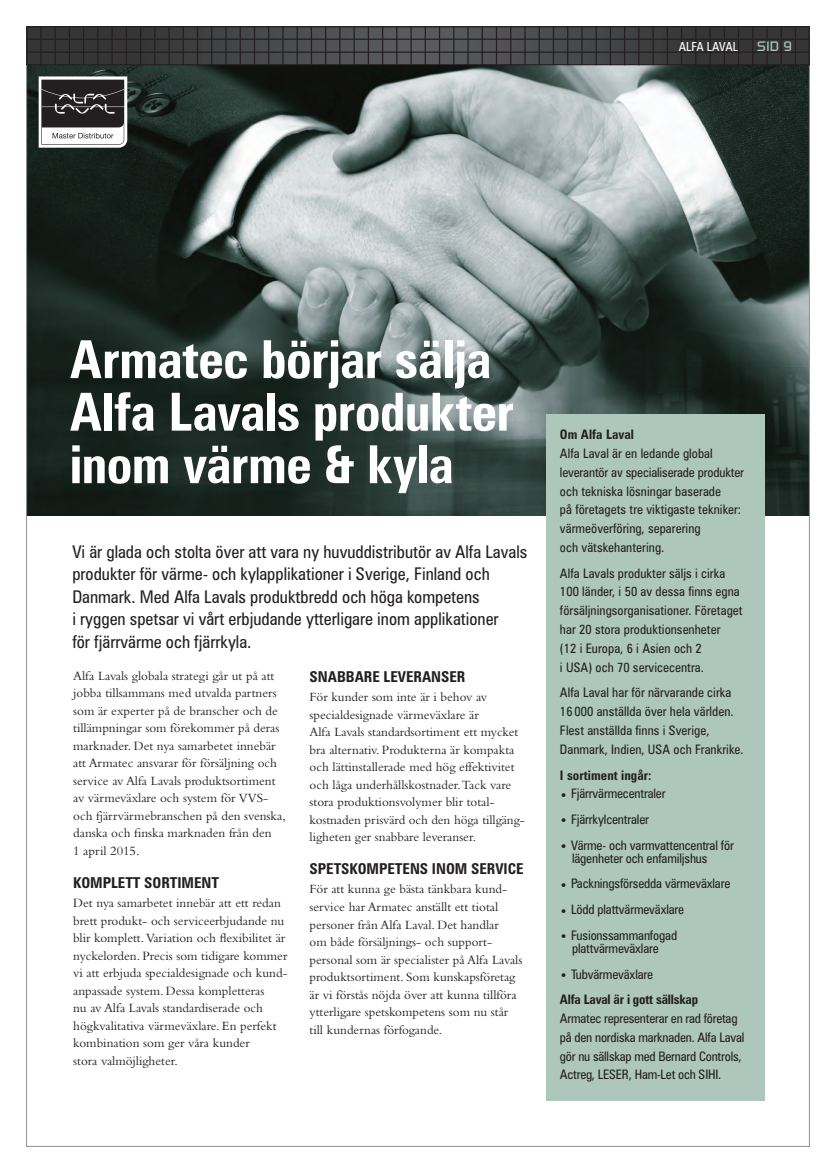
<style>
.page{position:relative;width:836px;height:1173px;background:#fff}
.page>*{position:absolute;margin:0;border:0;box-sizing:border-box;transform-origin:0 0}
.t1{font:700 condensed 52.5px/52.5px "Zurich BT";letter-spacing:-.01em;color:#fff}
.t2{font:condensed 17.5px/22.5px "Zurich BT";color:#231f20}
.t3{font:700 condensed 15px "Zurich BT";color:#231f20}
.t4{font:13.5px "Russell Square";color:#adc7bc}
.t5{font:13.12px/17.5px "Bembo";color:#231f20}
.t6{font:condensed 13.12px/18.8px "Zurich BT";letter-spacing:.005em;color:#231f20}
.t7{font:condensed 13.12px/18.8px "Zurich BT";letter-spacing:-.015em;color:#231f20}
.t8{font:700 condensed 13.12px "Zurich BT";letter-spacing:.005em;color:#231f20}
.t9{font:700 condensed 13.12px "Zurich BT";letter-spacing:-.015em;color:#231f20}
.t10{font:condensed 12.5px "Zurich BT";color:#fff}
</style>
<div class="page">
<img style="left:28px;top:65px;width:779px;height:450px">
<div style="left:546px;top:414px;width:218px;height:686px;background:#adc7bc"></div>
<svg style="left:39px;top:76px;width:88px;height:72px"></svg>
<svg style="left:26px;top:26px;width:783px;height:39px;background:#404041"></svg>
<hr style="left:40px;top:26px;width:2px;height:39px;background:#231f20">
<hr style="left:97px;top:26px;width:1px;height:39px;background:#231f20">
<hr style="left:69px;top:26px;width:1px;height:39px;background:#231f20">
<hr style="left:126px;top:26px;width:1px;height:39px;background:#231f20">
<hr style="left:183px;top:26px;width:1px;height:39px;background:#231f20">
<hr style="left:154px;top:26px;width:1px;height:39px;background:#231f20">
<hr style="left:211px;top:26px;width:1px;height:39px;background:#231f20">
<hr style="left:268px;top:26px;width:1px;height:39px;background:#231f20">
<hr style="left:239px;top:26px;width:2px;height:39px;background:#231f20">
<hr style="left:296px;top:26px;width:2px;height:39px;background:#231f20">
<hr style="left:368px;top:26px;width:1px;height:39px;background:#231f20">
<hr style="left:325px;top:26px;width:1px;height:39px;background:#231f20">
<hr style="left:396px;top:26px;width:1px;height:39px;background:#231f20">
<hr style="left:453px;top:26px;width:1px;height:39px;background:#231f20">
<hr style="left:424px;top:26px;width:2px;height:39px;background:#231f20">
<hr style="left:481px;top:26px;width:2px;height:39px;background:#231f20">
<hr style="left:538px;top:26px;width:2px;height:39px;background:#231f20">
<hr style="left:510px;top:26px;width:1px;height:39px;background:#231f20">
<hr style="left:567px;top:26px;width:1px;height:39px;background:#231f20">
<hr style="left:624px;top:26px;width:1px;height:39px;background:#231f20">
<hr style="left:595px;top:26px;width:1px;height:39px;background:#231f20">
<hr style="left:652px;top:26px;width:1px;height:39px;background:#231f20">
<hr style="left:709px;top:26px;width:1px;height:39px;background:#231f20">
<hr style="left:681px;top:26px;width:1px;height:39px;background:#231f20">
<hr style="left:738px;top:26px;width:1px;height:39px;background:#231f20">
<hr style="left:766px;top:26px;width:1px;height:39px;background:#231f20">
<hr style="left:780px;top:26px;width:1px;height:39px;background:#231f20">
<hr style="left:794px;top:26px;width:2px;height:39px;background:#231f20">
<hr style="left:54px;top:26px;width:2px;height:39px;background:#231f20">
<hr style="left:111px;top:26px;width:2px;height:39px;background:#231f20">
<hr style="left:83px;top:26px;width:1px;height:39px;background:#231f20">
<hr style="left:140px;top:26px;width:1px;height:39px;background:#231f20">
<hr style="left:197px;top:26px;width:1px;height:39px;background:#231f20">
<hr style="left:168px;top:26px;width:2px;height:39px;background:#231f20">
<hr style="left:225px;top:26px;width:2px;height:39px;background:#231f20">
<hr style="left:282px;top:26px;width:1px;height:39px;background:#231f20">
<hr style="left:254px;top:26px;width:1px;height:39px;background:#231f20">
<hr style="left:311px;top:26px;width:1px;height:39px;background:#231f20">
<hr style="left:382px;top:26px;width:1px;height:39px;background:#231f20">
<hr style="left:339px;top:26px;width:1px;height:39px;background:#231f20">
<hr style="left:353px;top:26px;width:2px;height:39px;background:#231f20">
<hr style="left:410px;top:26px;width:2px;height:39px;background:#231f20">
<hr style="left:467px;top:26px;width:1px;height:39px;background:#231f20">
<hr style="left:439px;top:26px;width:1px;height:39px;background:#231f20">
<hr style="left:496px;top:26px;width:1px;height:39px;background:#231f20">
<hr style="left:553px;top:26px;width:1px;height:39px;background:#231f20">
<hr style="left:524px;top:26px;width:1px;height:39px;background:#231f20">
<hr style="left:581px;top:26px;width:1px;height:39px;background:#231f20">
<hr style="left:638px;top:26px;width:1px;height:39px;background:#231f20">
<hr style="left:609px;top:26px;width:2px;height:39px;background:#231f20">
<hr style="left:666px;top:26px;width:2px;height:39px;background:#231f20">
<hr style="left:723px;top:26px;width:2px;height:39px;background:#231f20">
<hr style="left:695px;top:26px;width:1px;height:39px;background:#231f20">
<hr style="left:752px;top:26px;width:1px;height:39px;background:#231f20">
<hr style="left:27px;top:51px;width:782px;height:2px;background:#231f20">
<hr style="left:27px;top:39px;width:782px;height:1px;background:#231f20">
<p class="t10" style="left:678px;top:39px;width:61px">ALFA LAVAL</p>
<p class="t4" style="left:757px;top:38px;width:37px">SID 9</p>
<h1 class="t1" style="left:70px;top:332px;width:445px">Armatec börjar sälja<br>Alfa Lavals produkter inom värme &amp; kyla</h1>
<p class="t2" style="left:72px;top:540px;width:456px">Vi är glada och stolta över att vara ny huvuddistributör av Alfa Lavals produkter för värme- och kylapplikationer i Sverige, Finland och Danmark. Med Alfa Lavals produktbredd och höga kompetens<br>i ryggen spetsar vi vårt erbjudande ytterligare inom applikationer<br>för fjärrvärme och fjärrkyla.</p>
<p class="t5" style="left:73px;top:666px;width:214px">Alfa Lavals globala strategi går ut på att jobba tillsammans med utvalda partners som är experter på de branscher och de tillämpningar som förekommer på deras marknader. Det nya samarbetet innebär att Armatec ansvarar för försäljning och service av Alfa Lavals produktsortiment av värmeväxlare och system för VVS&shy;och fjärrvärmebranschen på den svenska, danska och finska marknaden från den<br>1 april 2015.</p>
<p class="t3" style="left:73px;top:873px;width:147px">KOMPLETT SORTIMENT</p>
<p class="t5" style="left:73px;top:893px;width:216px">Det nya samarbetet innebär att ett redan brett produkt- och serviceerbjudande nu blir komplett. Variation och flexibilitet är nyckelorden. Precis som tidigare kommer vi att erbjuda specialdesignade och kund&shy;anpassade system. Dessa kompletteras<br>nu av Alfa Lavals standardiserade och högkvalitativa värmeväxlare. En perfekt kombination som ger våra kunder<br>stora valmöjligheter.</p>
<p class="t3" style="left:309px;top:667px;width:157px">SNABBARE LEVERANSER</p>
<p class="t5" style="left:309px;top:688px;width:217px">För kunder som inte är i behov av specialdesignade värmeväxlare är<br>Alfa Lavals standardsortiment ett mycket bra alternativ. Produkterna är kompakta och lättinstallerade med hög effektivitet och låga underhållskostnader.Tack vare stora produktionsvolymer blir total&shy;kostnaden prisvärd och den höga tillgäng&shy;ligheten ger snabbare leveranser.</p>
<p class="t3" style="left:309px;top:859px;width:215px">SPETSKOMPETENS INOM SERVICE</p>
<p class="t5" style="left:309px;top:880px;width:214px">För att kunna ge bästa tänkbara kund&shy;service har Armatec anställt ett tiotal personer från Alfa Laval. Det handlar<br>om både försäljnings- och support&shy;personal som är specialister på Alfa Lavals produktsortiment. Som kunskapsföretag är vi förstås nöjda över att kunna tillföra ytterligare spetskompetens som nu står till kundernas förfogande.</p>
<p class="t8" style="left:560px;top:426px;width:76px">Om Alfa Laval</p>
<p class="t6" style="left:560px;top:444px;width:185px">Alfa Laval är en ledande global leverantör av specialiserade produkter och tekniska lösningar baserade<br>på företagets tre viktigaste tekniker: värmeöverföring, separering<br>och vätskehantering.</p>
<p class="t6" style="left:560px;top:563px;width:184px">Alfa Lavals produkter säljs i cirka 100 länder, i 50 av dessa finns egna försäljningsorganisationer. Företaget har 20 stora produktionsenheter<br>(12 i Europa, 6 i Asien och 2<br>i USA) och 70 servicecentra.</p>
<p class="t6" style="left:560px;top:683px;width:185px">Alfa Laval har för närvarande cirka 16 000 anställda över hela världen.<br>Flest anställda finns i Sverige, Danmark, Indien, USA och Frankrike.</p>
<p class="t8" style="left:560px;top:766px;width:93px">I sortiment ingår:</p>
<p class="t6" style="left:560px;top:784px;width:107px">• Fjärrvärmecentraler</p>
<p class="t6" style="left:560px;top:809px;width:90px">• Fjärrkylcentraler</p>
<p class="t6" style="left:572px;top:838px;width:163px;line-height:12.5px;text-indent:-12px">• Värme- och varmvattencentral för lägenheter och enfamiljshus</p>
<p class="t6" style="left:560px;top:874px;width:172px">• Packningsförsedda värmeväxlare</p>
<p class="t6" style="left:560px;top:899px;width:126px">• Lödd plattvärmeväxlare</p>
<p class="t6" style="left:560px;top:928px;width:119px;line-height:12.5px;text-align:center">• Fusionssammanfogad plattvärmeväxlare</p>
<p class="t6" style="left:560px;top:964px;width:95px">• Tubvärmeväxlare</p>
<p class="t9" style="left:560px;top:991px;width:140px">Alfa Laval är i gott sällskap</p>
<p class="t7" style="left:560px;top:1008px;width:186px">Armatec representerar en rad företag på den nordiska marknaden. Alfa Laval gör nu sällskap med Bernard Controls, Actreg, LESER, Ham-Let och SIHI.</p>
</div>
